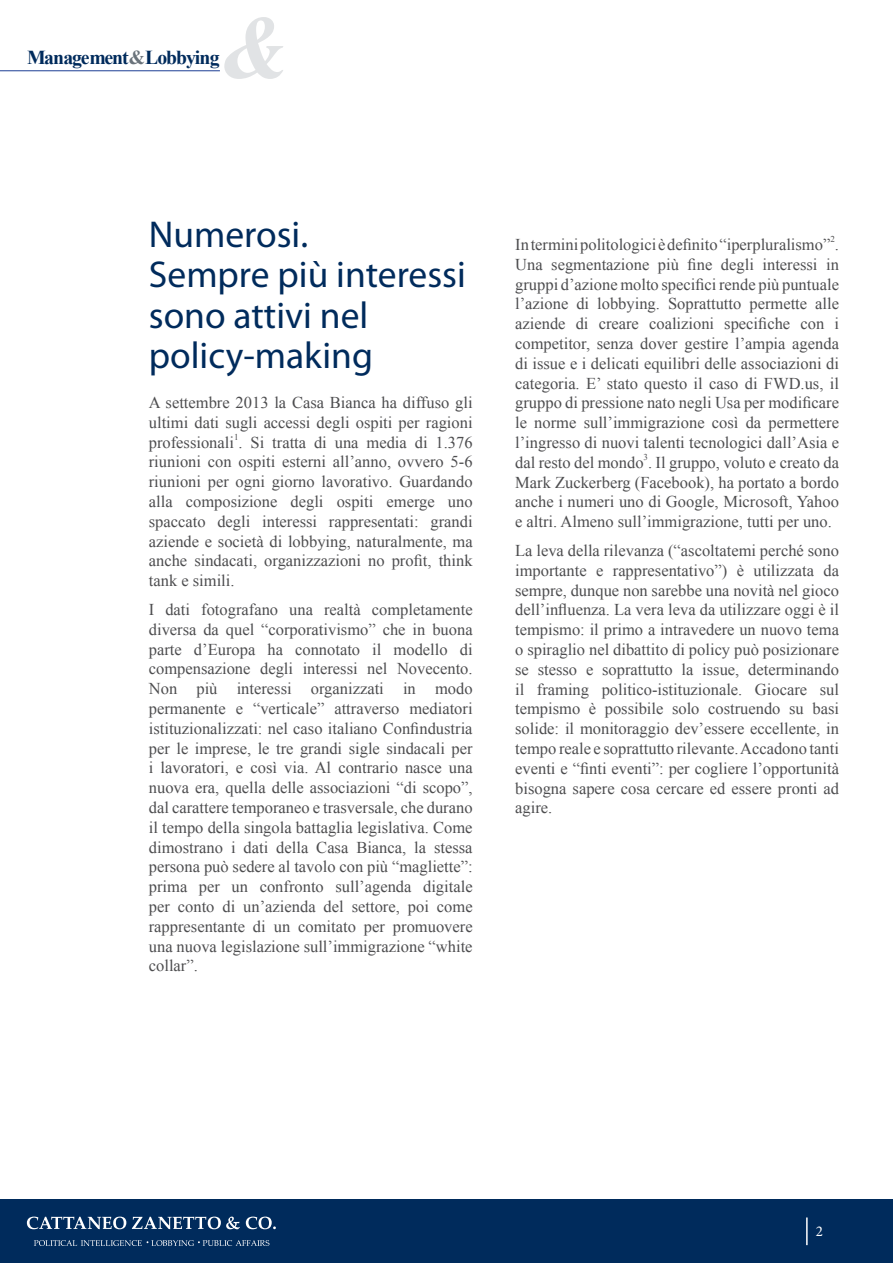
<style>
.page{position:relative;width:893px;height:1263px;background:#fff}
.page>*{position:absolute;margin:0;border:0;box-sizing:border-box;transform-origin:0 0}
.t1{font:37.5px/40.5px "Myriad Pro";color:#002b5c}
.t2{font:700 19.8px "Times New Roman";letter-spacing:-.05em;color:#002b5c}
.t3{font:16.5px/19.8px "Times New Roman";color:#4d4d4f;text-align:justify}
.t4{font:15px "Minion Pro";color:#fff}
.t5{font:9px "Times New Roman";color:#4d4d4f}
.s1{color:#6a737b}
</style>
<div class="page">
<svg style="left:224px;top:17px;width:59px;height:62px"></svg>
<hr style="left:0;top:71px;width:220px;height:1px;background:#1c3e94">
<div style="left:0;top:1199px;width:893px;height:64px;background:#002b5c"></div>
<hr style="left:806px;top:1217px;width:2px;height:28px;background:#fff">
<svg style="left:27px;top:1216px;width:99px;height:13px"></svg>
<svg style="left:132px;top:1216px;width:108px;height:13px"></svg>
<svg style="left:246px;top:1216px;width:30px;height:13px"></svg>
<svg style="left:34px;top:1240px;width:235px;height:6px"></svg>
<p class="t2" style="left:27px;top:43px;width:194px">Management<span class="s1">&amp;</span>Lobbying</p>
<h1 class="t1" style="left:149px;top:215px;width:319px">Numerosi.<br>Sempre più interessi sono attivi nel policy-making</h1>
<p class="t3" style="left:149px;top:392px;width:325px">A settembre 2013 la Casa Bianca ha diffuso gli ultimi dati sugli accessi degli ospiti per ragioni professionali . Si tratta di una media di 1.376</p>
<p class="t5" style="left:234px;top:431px;width:6px">1</p>
<p class="t3" style="left:149px;top:452px;width:325px">riunioni con ospiti esterni all’anno, ovvero 5-6 riunioni per ogni giorno lavorativo. Guardando alla composizione degli ospiti emerge uno spaccato degli interessi rappresentati: grandi aziende e società di lobbying, naturalmente, ma anche sindacati, organizzazioni no profit, think tank e simili.</p>
<p class="t3" style="left:149px;top:599px;width:325px">I dati fotografano una realtà completamente diversa da quel “corporativismo” che in buona parte d’Europa ha connotato il modello di compensazione degli interessi nel Novecento.<br>Non più interessi organizzati in modo permanente e “verticale” attraverso mediatori istituzionalizzati: nel caso italiano Confindustria per le imprese, le tre grandi sigle sindacali per i lavoratori, e così via. Al contrario nasce una nuova era, quella delle associazioni “di scopo”, dal carattere temporaneo e trasversale, che durano il tempo della singola battaglia legislativa. Come dimostrano i dati della Casa Bianca, la stessa persona può sedere al tavolo con più “magliette”: prima per un confronto sull’agenda digitale per conto di un’azienda del settore, poi come rappresentante di un comitato per promuovere una nuova legislazione sull’immigrazione “white collar”.</p>
<p class="t5" style="left:830px;top:233px;width:6px">2</p>
<p class="t3" style="left:515px;top:254px;width:325px">Una segmentazione più fine degli interessi in gruppi d’azione molto specifici rende più puntuale l’azione di lobbying. Soprattutto permette alle aziende di creare coalizioni specifiche con i competitor, senza dover gestire l’ampia agenda di issue e i delicati equilibri delle associazioni di categoria. E’ stato questo il caso di FWD.us, il gruppo di pressione nato negli Usa per modificare le norme sull’immigrazione così da permettere l’ingresso di nuovi talenti tecnologici dall’Asia e dal resto del mondo . Il gruppo, voluto e creato da</p>
<p class="t3" style="left:515px;top:234px;width:325px">In termini politologici è definito “iperpluralismo” .</p>
<p class="t5" style="left:644px;top:451px;width:6px">3</p>
<p class="t3" style="left:515px;top:472px;width:325px">Mark Zuckerberg (Facebook), ha portato a bordo anche i numeri uno di Google, Microsoft, Yahoo e altri. Almeno sull’immigrazione, tutti per uno.</p>
<p class="t3" style="left:515px;top:540px;width:325px">La leva della rilevanza (“ascoltatemi perché sono importante e rappresentativo”) è utilizzata da sempre, dunque non sarebbe una novità nel gioco dell’influenza. La vera leva da utilizzare oggi è il tempismo: il primo a intravedere un nuovo tema o spiraglio nel dibattito di policy può posizionare se stesso e soprattutto la issue, determinando il framing politico-istituzionale. Giocare sul tempismo è possibile solo costruendo su basi solide: il monitoraggio dev’essere eccellente, in tempo reale e soprattutto rilevante. Accadono tanti eventi e “finti eventi”: per cogliere l’opportunità bisogna sapere cosa cercare ed essere pronti ad agire.</p>
<p class="t4" style="left:816px;top:1222px;width:9px">2</p>
</div>
